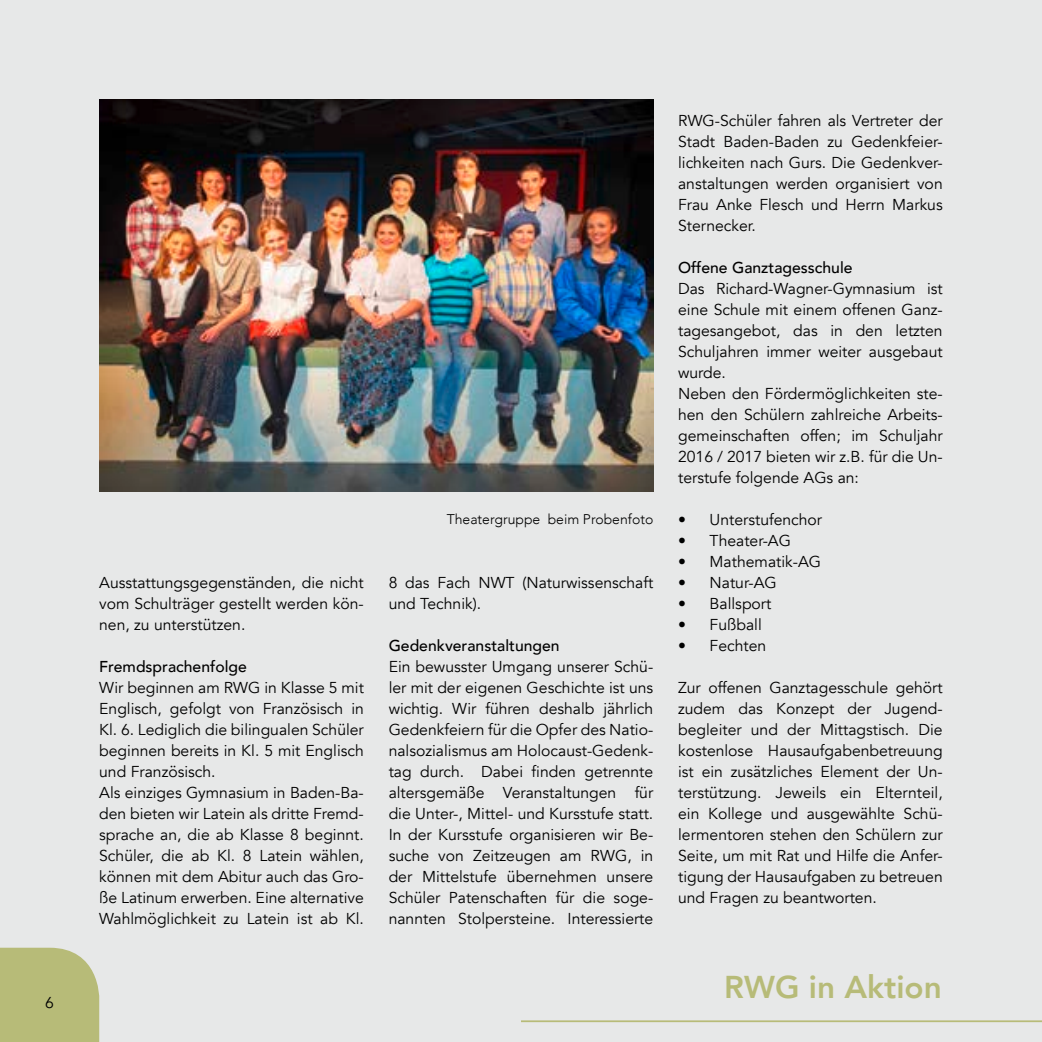
<style>
.page{position:relative;width:1042px;height:1042px;background:#e7e8e8}
.page>*{position:absolute;margin:0;border:0;box-sizing:border-box;transform-origin:0 0}
.t1{font:800 31.5px "Avenir";color:#b7bb78}
.Text_Artikel_normal{font:15.75px/21px "Avenir";color:#000;text-align:justify}
.Text_Artikel_normal-2{font:500 15.75px "Avenir";color:#000}
.Bildunterschrift{font:300 14px "Avenir";color:#000}
</style>
<div class="page">
<div style="left:0;top:947px;width:99px;height:95px;background:#b7bb78"></div>
<hr style="left:521px;top:1020px;width:521px;height:2px;background:#b7bb78">
<img style="left:99px;top:99px;width:554px;height:393px">
<p class="Text_Artikel_normal" style="left:45px;top:992px;width:10px">6</p>
<p class="Text_Artikel_normal" style="left:99px;top:572px;width:266px">Ausstattungsgegenständen, die nicht vom Schulträger gestellt werden kön&shy;nen, zu unterstützen.</p>
<p class="Text_Artikel_normal-2" style="left:99px;top:653px;width:149px">Fremdsprachenfolge</p>
<p class="Text_Artikel_normal" style="left:99px;top:677px;width:266px">Wir beginnen am RWG in Klasse 5 mit Englisch, gefolgt von Französisch in Kl. 6. Lediglich die bilingualen Schüler beginnen bereits in Kl. 5 mit Englisch und Französisch.</p>
<p class="Text_Artikel_normal" style="left:99px;top:782px;width:266px">Als einziges Gymnasium in Baden-Ba&shy;den bieten wir Latein als dritte Fremd&shy;sprache an, die ab Klasse 8 beginnt.<br>Schüler, die ab Kl. 8 Latein wählen, können mit dem Abitur auch das Gro&shy;ße Latinum erwerben. Eine alternative Wahlmöglichkeit zu Latein ist ab Kl.</p>
<p class="Bildunterschrift" style="left:447px;top:511px;width:208px">Theatergruppe beim Probenfoto</p>
<p class="Text_Artikel_normal" style="left:389px;top:572px;width:266px">8 das Fach NWT (Naturwissenschaft und Technik).</p>
<p class="Text_Artikel_normal-2" style="left:389px;top:632px;width:172px">Gedenkveranstaltungen</p>
<p class="Text_Artikel_normal" style="left:389px;top:656px;width:266px">Ein bewusster Umgang unserer Schü&shy;ler mit der eigenen Geschichte ist uns wichtig. Wir führen deshalb jährlich Gedenkfeiern für die Opfer des Natio&shy;nalsozialismus am Holocaust-Gedenk&shy;tag durch. Dabei finden getrennte altersgemäße Veranstaltungen für die Unter-, Mittel- und Kursstufe statt.<br>In der Kursstufe organisieren wir Be&shy;suche von Zeitzeugen am RWG, in der Mittelstufe übernehmen unsere Schüler Patenschaften für die soge&shy;nannten Stolpersteine. Interessierte</p>
<p class="Text_Artikel_normal" style="left:678px;top:110px;width:266px">RWG-Schüler fahren als Vertreter der Stadt Baden-Baden zu Gedenkfeier&shy;lichkeiten nach Gurs. Die Gedenkver&shy;anstaltungen werden organisiert von Frau Anke Flesch und Herrn Markus Sternecker.</p>
<p class="Text_Artikel_normal-2" style="left:678px;top:254px;width:176px">Offene Ganztagesschule</p>
<p class="Text_Artikel_normal" style="left:678px;top:278px;width:266px">Das Richard-Wagner-Gymnasium ist eine Schule mit einem offenen Ganz&shy;tagesangebot, das in den letzten Schuljahren immer weiter ausgebaut wurde.</p>
<p class="Text_Artikel_normal" style="left:678px;top:383px;width:266px">Neben den Fördermöglichkeiten ste&shy;hen den Schülern zahlreiche Arbeits&shy;gemeinschaften offen; im Schuljahr 2016 / 2017 bieten wir z.B. für die Un&shy;terstufe folgende AGs an:</p>
<p class="Text_Artikel_normal" style="left:678px;top:509px;width:146px">• Unterstufenchor</p>
<p class="Text_Artikel_normal" style="left:678px;top:530px;width:114px">• Theater-AG</p>
<p class="Text_Artikel_normal" style="left:678px;top:551px;width:144px">• Mathematik-AG</p>
<p class="Text_Artikel_normal" style="left:678px;top:572px;width:100px">• Natur-AG</p>
<p class="Text_Artikel_normal" style="left:678px;top:593px;width:95px">• Ballsport</p>
<p class="Text_Artikel_normal" style="left:678px;top:614px;width:85px">• Fußball</p>
<p class="Text_Artikel_normal" style="left:678px;top:635px;width:90px">• Fechten</p>
<p class="Text_Artikel_normal" style="left:678px;top:677px;width:266px">Zur offenen Ganztagesschule gehört zudem das Konzept der Jugend&shy;begleiter und der Mittagstisch. Die kostenlose Hausaufgabenbetreuung ist ein zusätzliches Element der Un&shy;terstützung. Jeweils ein Elternteil, ein Kollege und ausgewählte Schü&shy;lermentoren stehen den Schülern zur Seite, um mit Rat und Hilfe die Anfer&shy;tigung der Hausaufgaben zu betreuen und Fragen zu beantworten.</p>
<h1 class="t1" style="left:724px;top:962px;width:219px">RWG in Aktion</h1>
</div>
